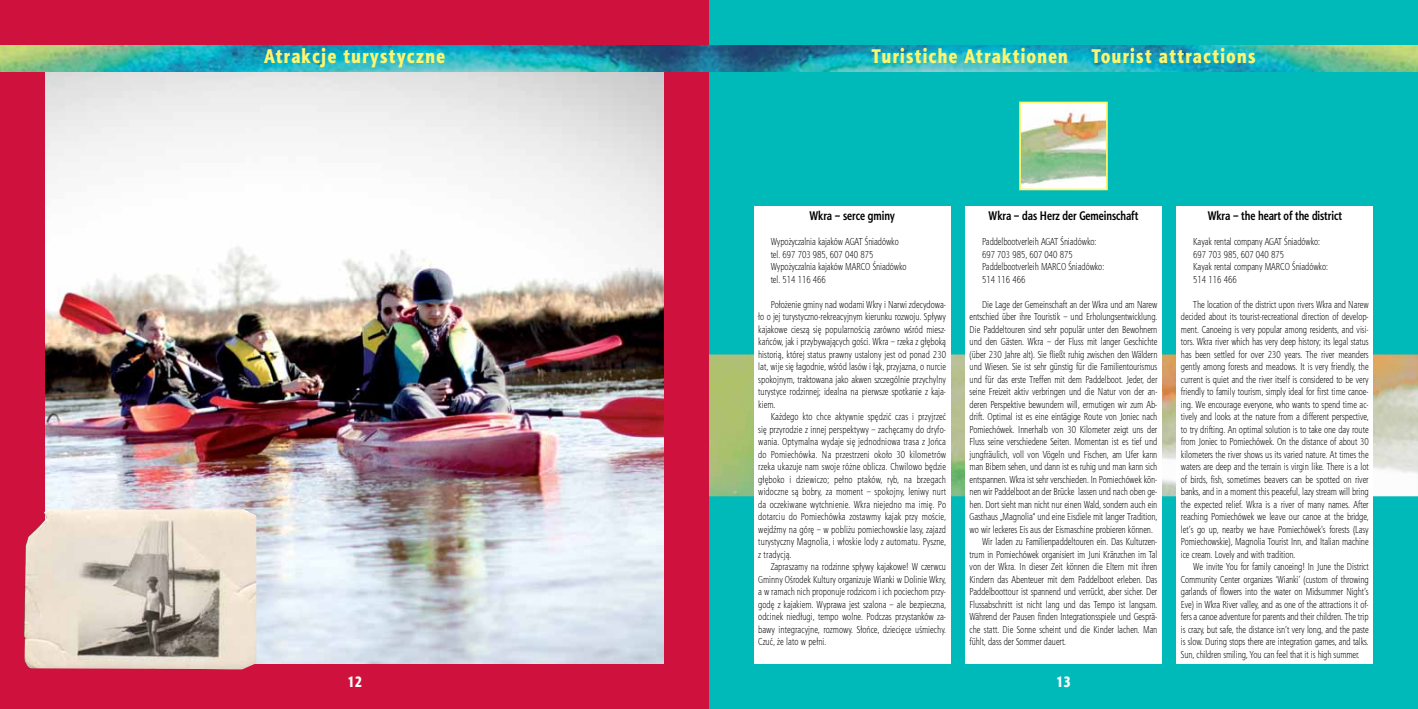
<style>
.page{position:relative;width:1418px;height:709px;background:#fff}
.page>*{position:absolute;margin:0;border:0;box-sizing:border-box;transform-origin:0 0}
.t1{font:20px "Aerton Cnd EFN Black";letter-spacing:.075em;color:#fff56d}
.t2{font:15px "Aerton Cnd EFN Black";color:#fff}
.t3{font:700 12.5px "Aerton Cnd EFN";color:#000}
.t4{font:300 10px/12.5px "Aerton Cnd EFN";color:#000;text-align:justify}
</style>
<div class="page">
<div style="left:0;top:0;width:1417px;height:709px;background:#00bab9"></div>
<img style="left:709px;top:45px;width:708px;height:26px">
<img style="left:709px;top:354px;width:708px;height:142px">
<img style="left:1022px;top:105px;width:82px;height:82px">
<div style="left:1019px;top:102px;width:88px;height:88px;border:2px solid #fff570"></div>
<div style="left:754px;top:207px;width:196px;height:457px;background:#fff"></div>
<div style="left:965px;top:207px;width:196px;height:457px;background:#fff"></div>
<div style="left:1176px;top:207px;width:196px;height:457px;background:#fff"></div>
<div style="left:0;top:0;width:709px;height:709px;background:#ce123d"></div>
<img style="left:45px;top:71px;width:619px;height:593px">
<img style="left:24px;top:509px;width:232px;height:160px">
<img style="left:0;top:45px;width:709px;height:26px">
<h1 class="t1" style="left:264px;top:44px;width:182px">Atrakcje turystyczne</h1>
<h2 class="t2" style="left:347px;top:672px;width:16px">12</h2>
<h1 class="t1" style="left:871px;top:44px;width:385px">Turistiche Atraktionen Tourist attractions</h1>
<p class="t3" style="left:809px;top:208px;width:87px">Wkra – serce gminy</p>
<p class="t4" style="left:770px;top:235px;width:137px;text-align:left">Wypożyczalnia kajaków AGAT Śniadówko tel. 697 703 985, 607 040 875<br>Wypożyczalnia kajaków MARCO Śniadówko tel. 514 116 466</p>
<p class="t4" style="left:758px;top:298px;width:189px;text-indent:12px">Położenie gminy nad wodami Wkry i Narwi zdecydowa&shy;ło o jej turystyczno-rekreacyjnym kierunku rozwoju. Spływy kajakowe cieszą się popularnością zarówno wśród miesz&shy;kańców, jak i przybywających gości. Wkra – rzeka z głęboką historią, której status prawny ustalony jest od ponad 230 lat, wije się łagodnie, wśród lasów i łąk, przyjazna, o nurcie spokojnym, traktowana jako akwen szczególnie przychylny turystyce rodzinnej; idealna na pierwsze spotkanie z kaja&shy;kiem.</p>
<p class="t4" style="left:758px;top:410px;width:189px;text-indent:12px">Każdego kto chce aktywnie spędzić czas i przyjrzeć się przyrodzie z innej perspektywy – zachęcamy do dryfo&shy;wania. Optymalna wydaje się jednodniowa trasa z Jońca do Pomiechówka. Na przestrzeni około 30 kilometrów rzeka ukazuje nam swoje różne oblicza. Chwilowo będzie głęboko i dziewiczo; pełno ptaków, ryb, na brzegach widoczne są bobry, za moment – spokojny, leniwy nurt da oczekiwane wytchnienie. Wkra niejedno ma imię. Po dotarciu do Pomiechówka zostawmy kajak przy moście, wejdźmy na górę – w pobliżu pomiechowskie lasy, zajazd turystyczny Magnolia, i włoskie lody z automatu. Pyszne, z tradycją.</p>
<p class="t4" style="left:758px;top:560px;width:189px;text-indent:12px">Zapraszamy na rodzinne spływy kajakowe! W czerwcu Gminny Ośrodek Kultury organizuje Wianki w Dolinie Wkry, a w ramach nich proponuje rodzicom i ich pociechom przy&shy;godę z kajakiem. Wyprawa jest szalona – ale bezpieczna, odcinek niedługi, tempo wolne. Podczas przystanków za&shy;bawy integracyjne, rozmowy. Słońce, dziecięce uśmiechy.<br>Czuć, że lato w pełni.</p>
<p class="t3" style="left:988px;top:208px;width:151px">Wkra – das Herz der Gemeinschaft</p>
<p class="t4" style="left:982px;top:235px;width:124px;text-align:left">Paddelbootverleih AGAT Śniadówko:<br>697 703 985, 607 040 875<br>Paddelbootverleih MARCO Śniadówko:<br>514 116 466</p>
<p class="t4" style="left:982px;top:298px;width:177px">Die Lage der Gemeinschaft an der Wkra und am Narew</p>
<p class="t4" style="left:969px;top:310px;width:189px">entschied über ihre Touristik – und Erholungsentwicklung.</p>
<p class="t4" style="left:969px;top:323px;width:189px">Die Paddeltouren sind sehr populär unter den Bewohnern</p>
<p class="t4" style="left:969px;top:335px;width:189px">und den Gästen. Wkra – der Fluss mit langer Geschichte</p>
<p class="t4" style="left:969px;top:348px;width:189px">(über 230 Jahre alt). Sie fließt ruhig zwischen den Wäldern</p>
<p class="t4" style="left:969px;top:360px;width:189px">und Wiesen. Sie ist sehr günstig für die Familientourismus</p>
<p class="t4" style="left:969px;top:373px;width:189px">und für das erste Treffen mit dem Paddelboot. Jeder, der</p>
<p class="t4" style="left:969px;top:385px;width:189px">seine Freizeit aktiv verbringen und die Natur von der an-</p>
<p class="t4" style="left:969px;top:398px;width:189px">deren Perspektive bewundern will, ermutigen wir zum Ab-</p>
<p class="t4" style="left:969px;top:410px;width:189px">drift. Optimal ist es eine eintägige Route von Joniec nach</p>
<p class="t4" style="left:969px;top:423px;width:189px">Pomiechówek. Innerhalb von 30 Kilometer zeigt uns der</p>
<p class="t4" style="left:969px;top:435px;width:189px">Fluss seine verschiedene Seiten. Momentan ist es tief und</p>
<p class="t4" style="left:969px;top:448px;width:189px">jungfräulich, voll von Vögeln und Fischen, am Ufer kann</p>
<p class="t4" style="left:969px;top:460px;width:189px">man Bibern sehen, und dann ist es ruhig und man kann sich</p>
<p class="t4" style="left:969px;top:473px;width:189px">entspannen. Wkra ist sehr verschieden. In Pomiechówek kön-</p>
<p class="t4" style="left:969px;top:485px;width:189px">nen wir Paddelboot an der Brücke lassen und nach oben ge-</p>
<p class="t4" style="left:969px;top:498px;width:189px">hen. Dort sieht man nicht nur einen Wald, sondern auch ein</p>
<p class="t4" style="left:969px;top:510px;width:189px">Gasthaus „Magnolia“ und eine Eisdiele mit langer Tradition,</p>
<p class="t4" style="left:969px;top:523px;width:185px">wo wir leckeres Eis aus der Eismaschine probieren können.</p>
<p class="t4" style="left:982px;top:535px;width:177px">Wir laden zu Familienpaddeltouren ein. Das Kulturzen-</p>
<p class="t4" style="left:969px;top:548px;width:189px">trum in Pomiechówek organisiert im Juni Kränzchen im Tal</p>
<p class="t4" style="left:969px;top:560px;width:189px">von der Wkra. In dieser Zeit können die Eltern mit ihren</p>
<p class="t4" style="left:969px;top:573px;width:189px">Kindern das Abenteuer mit dem Paddelboot erleben. Das</p>
<p class="t4" style="left:969px;top:585px;width:189px">Paddelboottour ist spannend und verrückt, aber sicher. Der</p>
<p class="t4" style="left:969px;top:598px;width:189px">Flussabschnitt ist nicht lang und das Tempo ist langsam.</p>
<p class="t4" style="left:969px;top:610px;width:189px">Während der Pausen finden Integrationsspiele und Gesprä-</p>
<p class="t4" style="left:969px;top:623px;width:189px">che statt. Die Sonne scheint und die Kinder lachen. Man</p>
<p class="t4" style="left:969px;top:635px;width:98px">fühlt, dass der Sommer dauert.</p>
<h2 class="t2" style="left:1056px;top:672px;width:16px">13</h2>
<p class="t3" style="left:1207px;top:208px;width:136px">Wkra – the heart of the district</p>
<p class="t4" style="left:1193px;top:235px;width:136px;text-align:left">Kayak rental company AGAT Śniadówko:<br>697 703 985, 607 040 875<br>Kayak rental company MARCO Śniadówko:<br>514 116 466</p>
<p class="t4" style="left:1180px;top:298px;width:189px;text-indent:12px">The location of the district upon rivers Wkra and Narew decided about its tourist-recreational direction of develop&shy;ment. Canoeing is very popular among residents, and visi&shy;tors. Wkra river which has very deep history; its legal status has been settled for over 230 years. The river meanders gently among forests and meadows. It is very friendly, the current is quiet and the river itself is considered to be very friendly to family tourism, simply ideal for first time canoe&shy;ing. We encourage everyone, who wants to spend time ac&shy;tively and looks at the nature from a different perspective, to try drifting. An optimal solution is to take one day route from Joniec to Pomiechówek. On the distance of about 30 kilometers the river shows us its varied nature. At times the waters are deep and the terrain is virgin like. There is a lot of birds, fish, sometimes beavers can be spotted on river banks, and in a moment this peaceful, lazy stream will bring the expected relief. Wkra is a river of many names. After reaching Pomiechówek we leave our canoe at the bridge, let’s go up, nearby we have Pomiechówek’s forests (Lasy Pomiechowskie), Magnolia Tourist Inn, and Italian machine ice cream. Lovely and with tradition.</p>
<p class="t4" style="left:1180px;top:560px;width:189px;text-indent:12px">We invite You for family canoeing! In June the District Community Center organizes ‘Wianki’ (custom of throwing garlands of flowers into the water on Midsummer Night’s Eve) in Wkra River valley, and as one of the attractions it of&shy;fers a canoe adventure for parents and their children. The trip is crazy, but safe, the distance isn’t very long, and the paste is slow. During stops there are integration games, and talks.<br>Sun, children smiling, You can feel that it is high summer.</p>
</div>
